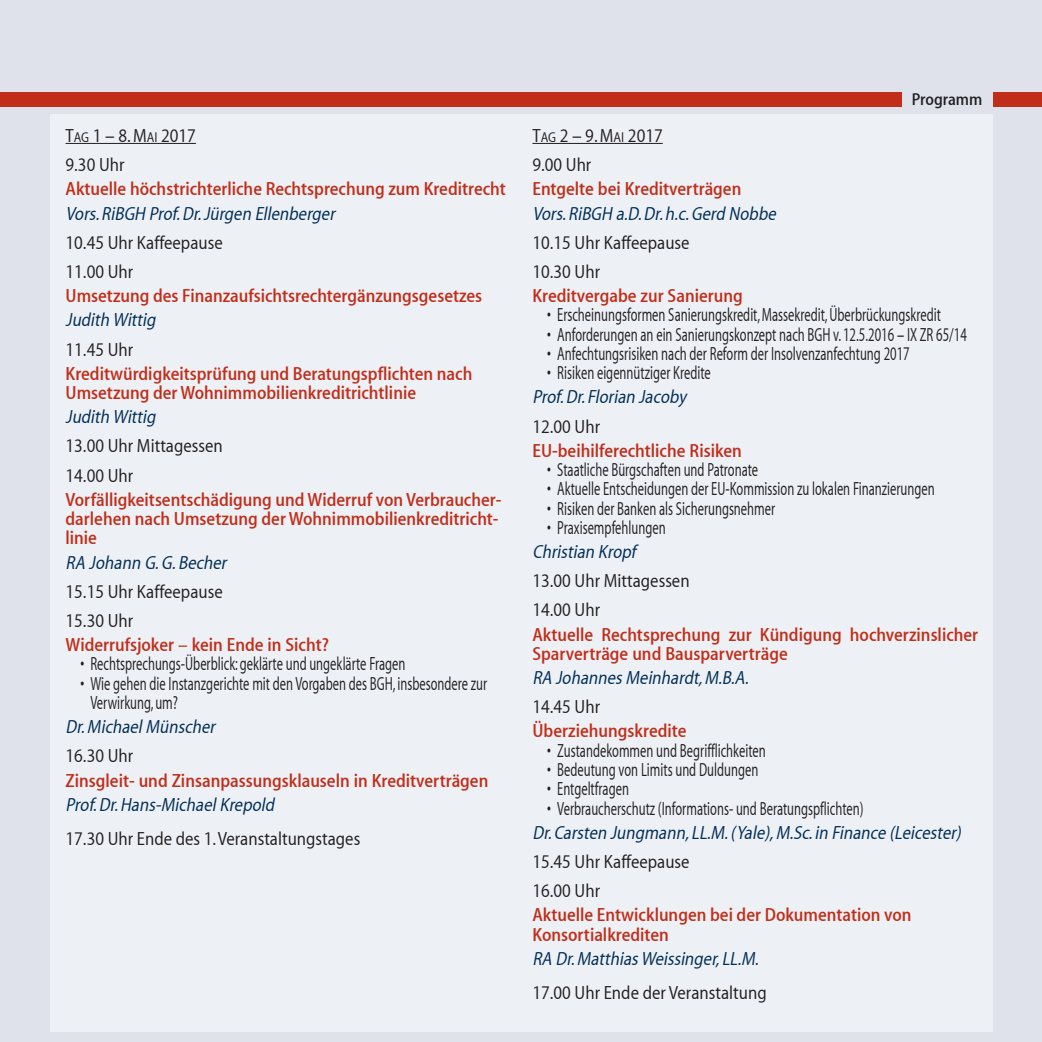
<style>
.page{position:relative;width:1042px;height:1042px;background:#dfe2eb}
.page>*{position:absolute;margin:0;border:0;box-sizing:border-box;transform-origin:0 0}
.t1{font:300 19.25px/19.2px "Myriad";color:#231f20;scale:.75 1}
.t2{font:500 19.25px/19.2px "Myriad";color:#c02d19}
.t3{font:italic 300 19.25px "Myriad";color:#002d56}
.t4{font:300 19.25px/29.2px "Myriad";color:#231f20}
.t5{font:300 19.25px/29.2px "Myriad";color:#231f20}
.t6{font:500 17.5px "Myriad";color:#231f20}
.s1{font-size:14.35px}
.s2{font-style:inherit}
</style>
<div class="page">
<div style="left:0;top:92px;width:1042px;height:15px;background:#c02d19"></div>
<div style="left:902px;top:87px;width:90px;height:25px;background:#dfe2eb"></div>
<div style="left:51px;top:114px;width:942px;height:918px;background:#edf0f5"></div>
<hr style="left:66px;top:143px;width:130px;height:1px;background:#231f20">
<hr style="left:532px;top:143px;width:131px;height:1px;background:#231f20">
<p class="t5" style="left:66px;top:122px;width:132px">T<span class="s1">AG</span> 1 – 8. M<span class="s1">AI</span> 2017<br><span class="s2">9.30 Uhr</span></p>
<p class="t2" style="left:66px;top:180px;width:442px">Aktuelle höchstrichterliche Rechtsprechung zum Kreditrecht</p>
<p class="t3" style="left:66px;top:204px;width:274px">Vors.RiBGH Prof.Dr.Jürgen Ellenberger</p>
<p class="t4" style="left:66px;top:229px;width:159px">10.45 Uhr Kaffeepause<br>11.00 Uhr</p>
<p class="t2" style="left:66px;top:287px;width:418px">Umsetzung des Finanzaufsichtsrechtergänzungsgesetzes</p>
<p class="t3" style="left:66px;top:310px;width:95px">Judith Wittig</p>
<p class="t4" style="left:66px;top:335px;width:69px">11.45 Uhr</p>
<p class="t2" style="left:66px;top:364px;width:408px">Kreditwürdigkeitsprüfung und Beratungspflichten nach<br>Umsetzung der Wohnimmobilienkreditrichtlinie</p>
<p class="t3" style="left:66px;top:407px;width:95px">Judith Wittig</p>
<p class="t4" style="left:66px;top:432px;width:159px">13.00 Uhr Mittagessen<br>14.00 Uhr</p>
<p class="t2" style="left:66px;top:490px;width:437px">Vorfälligkeitsentschädigung und Widerruf von Verbraucher&shy;darlehen nach Umsetzung der Wohnimmobilienkreditricht&shy;linie</p>
<p class="t3" style="left:66px;top:553px;width:166px">RA Johann G.G.Becher</p>
<p class="t4" style="left:66px;top:577px;width:159px">15.15 Uhr Kaffeepause<br>15.30 Uhr</p>
<p class="t2" style="left:66px;top:636px;width:265px">Widerrufsjoker – kein Ende in Sicht?</p>
<p class="t1" style="left:80px;top:655px;width:435px">• Rechtsprechungs-Überblick: geklärte und ungeklärte Fragen</p>
<p class="t1" style="left:90px;top:674px;width:531px;text-indent:-10px">• Wie gehen die Instanzgerichte mit den Vorgaben des BGH, insbesondere zur<br>Verwirkung, um?</p>
<p class="t3" style="left:66px;top:717px;width:155px">Dr.MichaelMünscher</p>
<p class="t4" style="left:66px;top:742px;width:69px">16.30 Uhr</p>
<p class="t2" style="left:66px;top:771px;width:424px">Zinsgleit- und Zinsanpassungsklauseln in Kreditverträgen</p>
<p class="t3" style="left:66px;top:795px;width:214px">Prof.Dr.Hans-MichaelKrepold</p>
<p class="t4" style="left:66px;top:825px;width:296px">17.30 Uhr Ende des 1. Veranstaltungstages</p>
<p class="t6" style="left:911px;top:91px;width:72px">Programm</p>
<p class="t5" style="left:532px;top:122px;width:132px">T<span class="s1">AG</span> 2 – 9. M<span class="s1">AI</span> 2017<br><span class="s2">9.00 Uhr</span></p>
<p class="t2" style="left:532px;top:180px;width:210px">Entgelte bei Kreditverträgen</p>
<p class="t3" style="left:532px;top:204px;width:248px">Vors.RiBGH a.D.Dr.h.c.Gerd Nobbe</p>
<p class="t4" style="left:532px;top:229px;width:159px">10.15 Uhr Kaffeepause<br>10.30 Uhr</p>
<p class="t2" style="left:532px;top:287px;width:212px">Kreditvergabe zur Sanierung</p>
<p class="t1" style="left:547px;top:306px;width:526px">• Erscheinungsformen Sanierungskredit, Massekredit, Überbrückungskredit</p>
<p class="t1" style="left:547px;top:325px;width:561px">• Anforderungen an ein Sanierungskonzept nach BGH v. 12.5.2016 – IX ZR 65/14</p>
<p class="t1" style="left:547px;top:345px;width:485px">• Anfechtungsrisiken nach der Reform der Insolvenzanfechtung 2017</p>
<p class="t1" style="left:547px;top:364px;width:219px">• Risiken eigennütziger Kredite</p>
<p class="t3" style="left:532px;top:387px;width:159px">Prof.Dr.Florian Jacoby</p>
<p class="t4" style="left:532px;top:412px;width:69px">12.00 Uhr</p>
<p class="t2" style="left:532px;top:441px;width:211px">EU-beihilferechtliche Risiken</p>
<p class="t1" style="left:547px;top:461px;width:283px">• Staatliche Bürgschaften und Patronate</p>
<p class="t1" style="left:547px;top:480px;width:518px">• Aktuelle Entscheidungen der EU-Kommission zu lokalen Finanzierungen</p>
<p class="t1" style="left:547px;top:499px;width:305px">• Risiken der Banken als Sicherungsnehmer</p>
<p class="t1" style="left:547px;top:519px;width:159px">• Praxisempfehlungen</p>
<p class="t3" style="left:532px;top:542px;width:105px">Christian Kropf</p>
<p class="t4" style="left:532px;top:567px;width:159px">13.00 Uhr Mittagessen<br>14.00 Uhr</p>
<p class="t2" style="left:532px;top:625px;width:447px">Aktuelle Rechtsprechung zur Kündigung hochverzinslicher<br>Sparverträge und Bausparverträge</p>
<p class="t3" style="left:532px;top:668px;width:221px">RA JohannesMeinhardt,M.B.A.</p>
<p class="t4" style="left:532px;top:693px;width:69px">14.45 Uhr</p>
<p class="t2" style="left:532px;top:722px;width:156px">Überziehungskredite</p>
<p class="t1" style="left:547px;top:741px;width:293px">• Zustandekommen und Begrifflichkeiten</p>
<p class="t1" style="left:547px;top:761px;width:283px">• Bedeutung von Limits und Duldungen</p>
<p class="t1" style="left:547px;top:780px;width:110px">• Entgeltfragen</p>
<p class="t1" style="left:547px;top:799px;width:423px">• Verbraucherschutz (Informations- und Beratungspflichten)</p>
<p class="t3" style="left:532px;top:823px;width:434px">Dr.Carsten Jungmann,LL.M.(Yale),M.Sc.in Finance (Leicester)</p>
<p class="t4" style="left:532px;top:848px;width:159px">15.45 Uhr Kaffeepause<br>16.00 Uhr</p>
<p class="t2" style="left:532px;top:906px;width:380px">Aktuelle Entwicklungen bei der Dokumentation von<br>Konsortialkrediten</p>
<p class="t3" style="left:532px;top:949px;width:231px">RA Dr.MatthiasWeissinger,LL.M.</p>
<p class="t4" style="left:532px;top:979px;width:236px">17.00 Uhr Ende der Veranstaltung</p>
</div>
